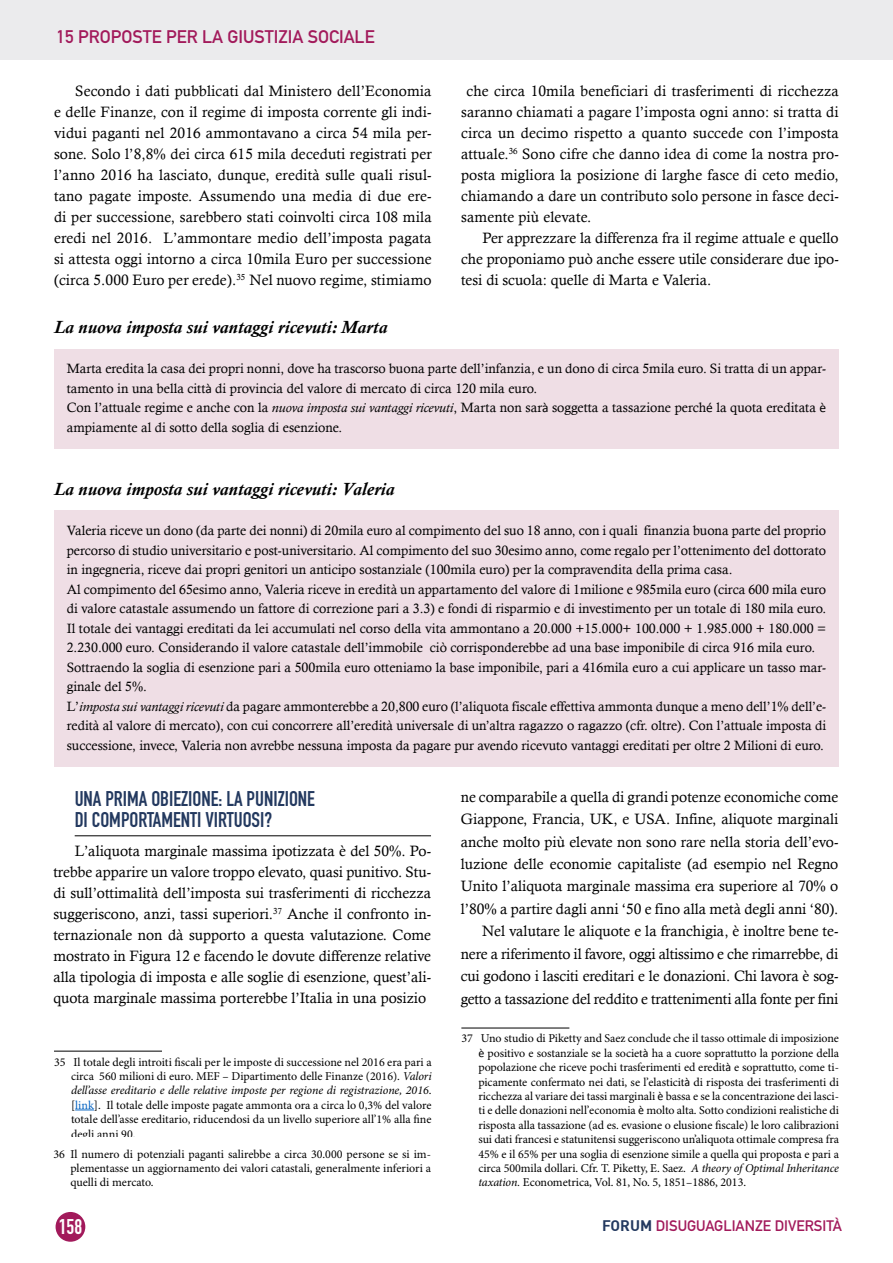
<style>
.page{position:relative;width:893px;height:1263px;background:#fff}
.page>*{position:absolute;margin:0;border:0;box-sizing:border-box;transform-origin:0 0}
.t1{font:21px/21px "DIN Engschrift Std";color:#23395f}
.t2{font:21px "DIN Engschrift Std";color:#fff}
.t3{font:italic 700 18px "Calisto";color:#000}
.t4{font:18px "DIN Mittelschrift Std";color:#a21a5b}
.t5{font:15px/21px "Calisto";color:#000;text-align:justify}
.t6{font:15px "DIN Mittelschrift Std";color:#a21a5b}
.t7{font:13.5px/19.5px "Calisto";color:#000}
.t8{font:12px/14.4px "Minion Pro";color:#000;text-align:justify}
.s1{font-family:"Calibri"}
.s2{font-style:italic}
.s3{color:#0563c1}
.s4{font-family:"DIN";font-weight:700;color:#23395f}
</style>
<div class="page">
<div style="left:0;top:0;width:893px;height:60px;background:#ebebed"></div>
<div style="left:56px;top:1212px;width:29px;height:30px;background:#a21a5b;border-radius:50%"></div>
<div style="left:54px;top:350px;width:785px;height:99px;background:#efdee5"></div>
<div style="left:54px;top:510px;width:785px;height:256px;background:#efdee5"></div>
<hr style="left:54px;top:1051px;width:108px;height:1px;background:#000">
<svg style="left:75px;top:1110px;width:19px;height:1px"></svg>
<hr style="left:461px;top:1028px;width:108px;height:1px;background:#000">
<hr style="left:75px;top:835px;width:356px;height:1px;background:#000">
<p class="t4" style="left:57px;top:26px;width:320px">15 PROPOSTE PER LA GIUSTIZIA SOCIALE</p>
<p class="t5" style="left:54px;top:80px;width:379px;text-indent:21px">Secondo i dati pubblicati dal Ministero dell’Economia e delle Finanze, con il regime di imposta corrente gli indi&shy;vidui paganti nel 2016 ammontavano a circa 54 mila per&shy;sone. Solo l’8,8% dei circa 615 mila deceduti registrati per l’anno 2016 ha lasciato, dunque, eredità sulle quali risul&shy;tano pagate imposte. Assumendo una media di due ere&shy;di per successione, sarebbero stati coinvolti circa 108 mila eredi nel 2016. L’ammontare medio dell’imposta pagata si attesta oggi intorno a circa 10mila Euro per successione (circa 5.000 Euro per erede).<sup>35</sup> Nel nuovo regime, stimiamo</p>
<p class="t5" style="left:461px;top:80px;width:379px;text-indent:5px">che circa 10mila beneficiari di trasferimenti di ricchezza saranno chiamati a pagare l’imposta ogni anno: si tratta di circa un decimo rispetto a quanto succede con l’imposta attuale.<sup>36</sup> Sono cifre che danno idea di come la nostra pro&shy;posta migliora la posizione di larghe fasce di ceto medio, chiamando a dare un contributo solo persone in fasce deci&shy;samente più elevate.</p>
<p class="t5" style="left:461px;top:227px;width:379px;text-indent:21px">Per apprezzare la differenza fra il regime attuale e quello che proponiamo può anche essere utile considerare due ipo&shy;tesi di scuola: quelle di Marta e Valeria.</p>
<p class="t3" style="left:54px;top:316px;width:335px">La nuova imposta sui vantaggi ricevuti: Marta</p>
<p class="t7" style="left:67px;top:359px;width:761px">Marta eredita la casa dei propri nonni, dove ha trascorso buona parte dell’infanzia, e un dono di circa 5mila euro. Si tratta di un appar&shy;tamento in una bella citt<span class="s1">à</span> di provincia del valore di mercato di circa 120 mila euro.<br>Con l’attuale regime e anche con la <span class="s2">nuova imposta sui vantaggi ricevuti</span>, Marta non sar<span class="s1">à</span> soggetta a tassazione perch<span class="s1">é</span> la quota ereditata <span class="s1">è </span>ampiamente al di sotto della soglia di esenzione.</p>
<p class="t3" style="left:54px;top:478px;width:342px">La nuova imposta sui vantaggi ricevuti: Valeria</p>
<p class="t7" style="left:67px;top:521px;width:761px">Valeria riceve un dono (da parte dei nonni) di 20mila euro al compimento del suo 18 anno, con i quali finanzia buona parte del proprio percorso di studio universitario e post-universitario. Al compimento del suo 30esimo anno, come regalo per l’ottenimento del dottorato in ingegneria, riceve dai propri genitori un anticipo sostanziale (100mila euro) per la compravendita della prima casa.<br>Al compimento del 65esimo anno, Valeria riceve in eredità un appartamento del valore di 1milione e 985mila euro (circa 600 mila euro di valore catastale assumendo un fattore di correzione pari a 3.3) e fondi di risparmio e di investimento per un totale di 180 mila euro.<br>Il totale dei vantaggi ereditati da lei accumulati nel corso della vita ammontano a 20.000 +15.000+ 100.000 + 1.985.000 + 180.000 = 2.230.000 euro. Considerando il valore catastale dell’immobile ciò corrisponderebbe ad una base imponibile di circa 916 mila euro.<br>Sottraendo la soglia di esenzione pari a 500mila euro otteniamo la base imponibile, pari a 416mila euro a cui applicare un tasso mar&shy;ginale del 5%.<br>L’<span class="s2">imposta sui vantaggi ricevuti</span> da pagare ammonterebbe a 20,800 euro (l’aliquota fiscale effettiva ammonta dunque a meno dell’1% dell’e&shy;redità al valore di mercato), con cui concorrere all’eredità universale di un’altra ragazzo o ragazzo (cfr. oltre). Con l’attuale imposta di successione, invece, Valeria non avrebbe nessuna imposta da pagare pur avendo ricevuto vantaggi ereditati per oltre 2 Milioni di euro.</p>
<h1 class="t1" style="left:75px;top:788px;width:242px">UNA PRIMA OBIEZIONE: LA PUNIZIONE<br>DI COMPORTAMENTI VIRTUOSI?</h1>
<p class="t5" style="left:53px;top:841px;width:379px;text-indent:21px">L’aliquota marginale massima ipotizzata è del 50%. Po&shy;trebbe apparire un valore troppo elevato, quasi punitivo. Stu&shy;di sull’ottimalità dell’imposta sui trasferimenti di ricchezza suggeriscono, anzi, tassi superiori.<sup>37</sup> Anche il confronto in&shy;ternazionale non dà supporto a questa valutazione. Come mostrato in Figura 12 e facendo le dovute differenze relative alla tipologia di imposta e alle soglie di esenzione, quest’ali&shy;quota marginale massima porterebbe l’Italia in una posizio</p>
<p class="t8" style="left:71px;top:1055px;width:362px;text-indent:-17px">35 Il totale degli introiti fiscali per le imposte di successione nel 2016 era pari a circa 560 milioni di euro. MEF – Dipartimento delle Finanze (2016). <span class="s2">Valori dell’asse ereditario e delle relative imposte per regione di registrazione, 2016</span>. [<span class="s3">link</span>]. Il totale delle imposte pagate ammonta ora a circa lo 0,3% del valore totale dell’asse ereditario, riducendosi da un livello superiore all’1% alla fine degli anni 90.</p>
<p class="t8" style="left:70px;top:1147px;width:362px;text-indent:-17px">36 Il numero di potenziali paganti salirebbe a circa 30.000 persone se si im&shy;plementasse un aggiornamento dei valori catastali, generalmente inferiori a quelli di mercato.</p>
<p class="t5" style="left:461px;top:785px;width:379px;line-height:22.5px;text-align:right">ne comparabile a quella di grandi potenze economiche come Giappone, Francia, UK, e USA. Infine, aliquote marginali anche molto più elevate non sono rare nella storia dell’evo&shy;luzione delle economie capitaliste (ad esempio nel Regno Unito l’aliquota marginale massima era superiore al 70% o l’80% a partire dagli anni ‘50 e fino alla metà degli anni ‘80).<br>Nel valutare le aliquote e la franchigia, è inoltre bene te&shy;nere a riferimento il favore, oggi altissimo e che rimarrebbe, di cui godono i lasciti ereditari e le donazioni. Chi lavora è sog&shy;getto a tassazione del reddito e trattenimenti alla fonte per fini</p>
<p class="t8" style="left:478px;top:1032px;width:362px;text-indent:-17px">37 Uno studio di Piketty and Saez conclude che il tasso ottimale di imposizione <span class="s1">è</span> positivo e sostanziale se la societ<span class="s1">à</span> ha a cuore soprattutto la porzione della popolazione che riceve pochi trasferimenti ed eredit<span class="s1">à</span> e soprattutto, come ti&shy;picamente confermato nei dati, se l’elasticit<span class="s1">à</span> di risposta dei trasferimenti di ricchezza al variare dei tassi marginali <span class="s1">è</span> bassa e se la concentrazione dei lasci&shy;ti e delle donazioni nell’economia <span class="s1">è</span> molto alta. Sotto condizioni realistiche di risposta alla tassazione (ad es. evasione o elusione fiscale) le loro calibrazioni sui dati francesi e statunitensi suggeriscono un’aliquota ottimale compresa fra 45% e il 65% per una soglia di esenzione simile a quella qui proposta e pari a circa 500mila dollari. Cfr. T. Piketty, E. Saez. <span class="s2">A theory of Optimal Inheritance taxation.</span> Econometrica, Vol. 81, No. 5, 1851–1886, 2013.</p>
<h1 class="t2" style="left:59px;top:1214px;width:25px">158</h1>
<p class="t6" style="left:602px;top:1217px;width:241px"><span class="s4">FORUM</span> DISUGUAGLIANZE DIVERSITÀ</p>
</div>
